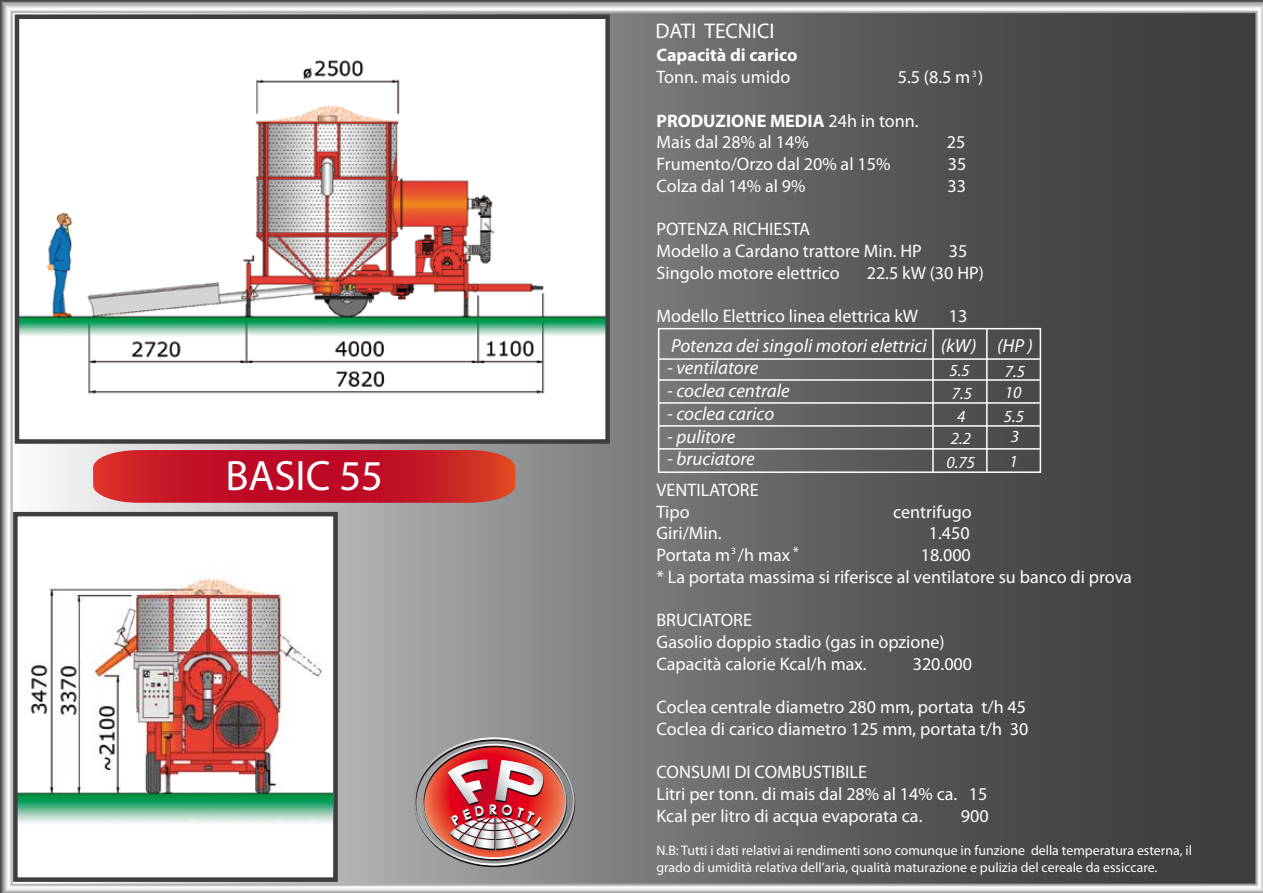
<style>
.page{position:relative;width:1263px;height:893px;background:#fff}
.page>*{position:absolute;margin:0;border:0;box-sizing:border-box;transform-origin:0 0}
.t1{font:42.6px "Myriad Pro";color:#fff}
.t2{font:21.3px "Myriad Pro";color:#fff}
.t3{font:italic 18.9px "Myriad Pro";color:#fff}
.t4{font:18.15px/21.8px "Myriad Pro";color:#fff}
.t5{font:700 18.15px/21.8px "Myriad Pro";color:#fff}
.t6{font:italic 16.95px/24.5px "Myriad Pro";color:#fff}
.t7{font:14.85px "Myriad Pro";color:#fff}
.t8{font:13.8px/16.6px "Myriad Pro";color:#fff}
.t9{font:9.6px "Myriad Pro";color:#fff}
.s1{font-weight:400}
.s2{font-weight:700}
</style>
<div class="page">
<img style="left:0;top:0;width:1263px;height:893px">
<svg style="left:414px;top:737px;width:161px;height:130px;background:#b77979"></svg>
<svg style="left:93px;top:450px;width:422px;height:53px;background:#c51d2b"></svg>
<div style="left:658px;top:328px;width:383px;height:145px;border:2px solid #fff"></div>
<hr style="left:658px;top:358px;width:382px;height:2px;background:#fff">
<hr style="left:658px;top:448px;width:382px;height:2px;background:#fff">
<hr style="left:658px;top:425px;width:382px;height:2px;background:#fff">
<hr style="left:658px;top:402px;width:382px;height:2px;background:#fff">
<hr style="left:658px;top:379px;width:382px;height:2px;background:#fff">
<hr style="left:932px;top:329px;width:2px;height:143px;background:#fff">
<hr style="left:986px;top:329px;width:2px;height:143px;background:#fff">
<img style="left:18px;top:517px;width:315px;height:360px">
<div style="left:13px;top:512px;width:325px;height:370px;border:4px solid #3e3e40"></div>
<img style="left:20px;top:19px;width:585px;height:420px">
<div style="left:15px;top:14px;width:595px;height:430px;border:4px solid #3e3e40"></div>
<p class="t1" style="left:225px;top:449px;width:159px">BASIC 55</p>
<p class="t2" style="left:655px;top:18px;width:121px">DATI TECNICI</p>
<p class="t5" style="left:656px;top:44px;width:142px">Capacità di carico<br><span class="s1">Tonn. mais umido</span></p>
<p class="t4" style="left:898px;top:66px;width:87px">5.5 (8.5 m )</p>
<p class="t4" style="left:656px;top:109px;width:264px"><span class="s2">PRODUZIONE MEDIA</span> 24h in tonn.<br>Mais dal 28% al 14%</p>
<p class="t9" style="left:972px;top:68px;width:6px">3</p>
<p class="t4" style="left:947px;top:131px;width:20px">25</p>
<p class="t4" style="left:656px;top:153px;width:235px">Frumento/Orzo dal 20% al 15%</p>
<p class="t4" style="left:948px;top:153px;width:20px">35</p>
<p class="t4" style="left:656px;top:175px;width:151px">Colza dal 14% al 9%</p>
<p class="t4" style="left:947px;top:175px;width:20px">33</p>
<p class="t4" style="left:656px;top:218px;width:267px">POTENZA RICHIESTA<br>Modello a Cardano trattore Min. HP</p>
<p class="t4" style="left:949px;top:240px;width:20px">35</p>
<p class="t4" style="left:656px;top:261px;width:185px">Singolo motore elettrico</p>
<p class="t4" style="left:867px;top:261px;width:119px">22.5 kW (30 HP)</p>
<p class="t4" style="left:656px;top:305px;width:263px">Modello Elettrico linea elettrica kW</p>
<p class="t4" style="left:949px;top:305px;width:20px">13</p>
<p class="t3" style="left:671px;top:334px;width:363px">Potenza dei singoli motori elettrici (kW) (HP )</p>
<p class="t3" style="left:667px;top:356px;width:93px">- ventilatore</p>
<p class="t3" style="left:667px;top:379px;width:124px">- coclea centrale</p>
<p class="t3" style="left:667px;top:402px;width:109px">- coclea carico</p>
<p class="t3" style="left:667px;top:425px;width:70px">- pulitore</p>
<p class="t3" style="left:667px;top:447px;width:89px">- bruciatore</p>
<p class="t6" style="left:949px;top:358px;width:22px">5.5</p>
<p class="t6" style="left:1005px;top:358px;width:22px">7.5</p>
<p class="t6" style="left:1005px;top:380px;width:18px">10</p>
<p class="t6" style="left:952px;top:381px;width:22px">7.5</p>
<p class="t6" style="left:957px;top:404px;width:10px">4</p>
<p class="t6" style="left:1004px;top:404px;width:22px">5.5</p>
<p class="t6" style="left:946px;top:426px;width:30px;line-height:23.9px">2.2<br>0.75</p>
<p class="t6" style="left:1009px;top:424px;width:11px">3<br>1</p>
<p class="t4" style="left:656px;top:479px;width:104px">VENTILATORE<br>Tipo</p>
<p class="t4" style="left:893px;top:500px;width:80px">centrifugo</p>
<p class="t4" style="left:656px;top:522px;width:67px">Giri/Min.</p>
<p class="t4" style="left:929px;top:522px;width:42px">1.450</p>
<p class="t4" style="left:656px;top:544px;width:135px">Portata m /h max</p>
<p class="t9" style="left:731px;top:545px;width:6px">3</p>
<p class="t7" style="left:793px;top:543px;width:8px">*</p>
<p class="t4" style="left:656px;top:544px;width:477px;text-indent:264px">18.000<br>* La portata massima si riferisce al ventilatore su banco di prova</p>
<p class="t4" style="left:656px;top:609px;width:290px">BRUCIATORE<br>Gasolio doppio stadio (gas in opzione)<br>Capacità calorie Kcal/h max.</p>
<p class="t4" style="left:913px;top:652px;width:61px">320.000</p>
<p class="t4" style="left:656px;top:696px;width:373px">Coclea centrale diametro 280 mm, portata t/h 45<br>Coclea di carico diametro 125 mm, portata t/h 30</p>
<p class="t4" style="left:656px;top:761px;width:332px">CONSUMI DI COMBUSTIBILE<br>Litri per tonn. di mais dal 28% al 14% ca. 15<br>Kcal per litro di acqua evaporata ca.</p>
<p class="t4" style="left:961px;top:804px;width:29px">900</p>
<p class="t8" style="left:656px;top:842px;width:537px">N.B: Tutti i dati relativi ai rendimenti sono comunque in funzione della temperatura esterna, il grado di umidità relativa dell’aria, qualità maturazione e pulizia del cereale da essiccare.</p>
</div>
